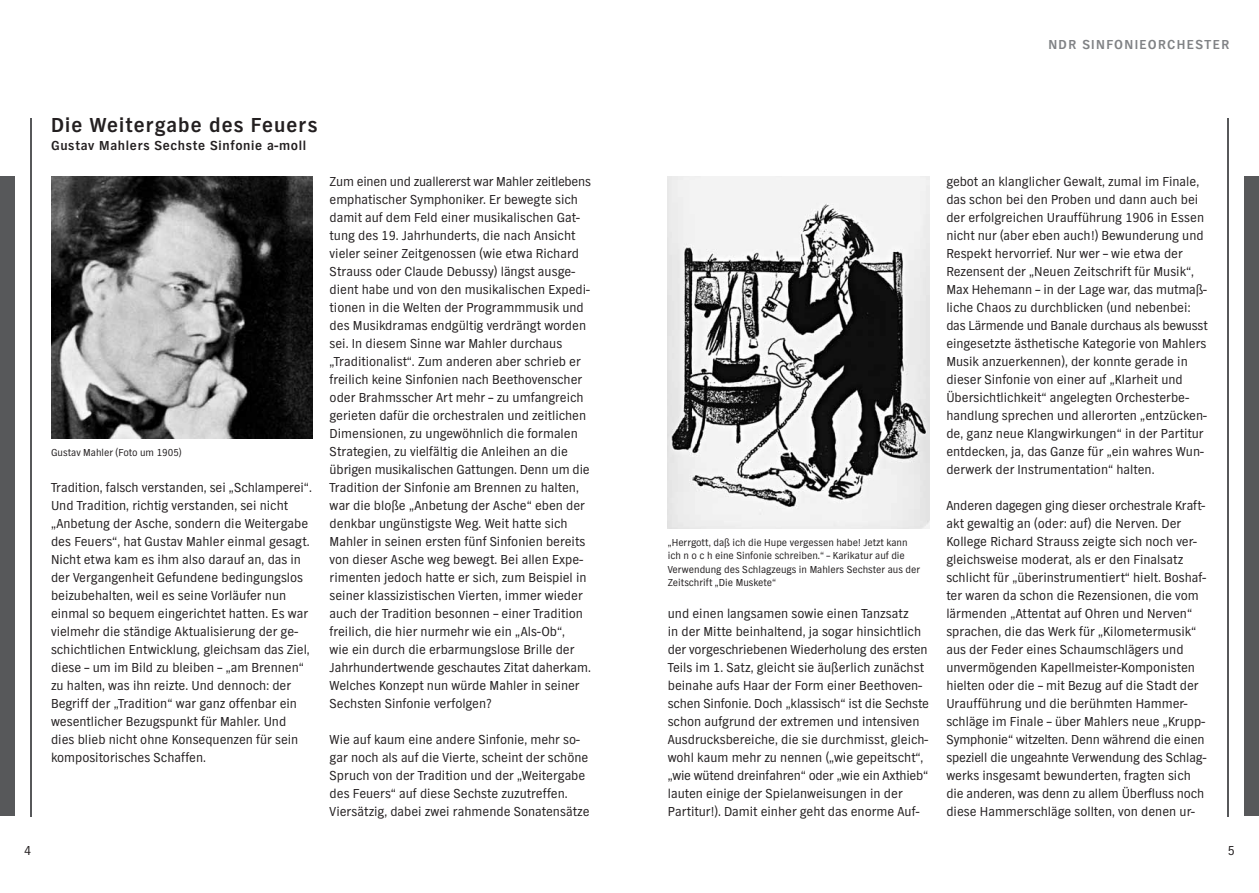
<style>
.page{position:relative;width:1259px;height:893px;background:#fff}
.page>*{position:absolute;margin:0;border:0;box-sizing:border-box;transform-origin:0 0}
.t1{font:700 21px "NDR Sans";letter-spacing:.05em;color:#231f20}
.t2{font:13.5px/18px "NDR Sans";color:#231f20}
.t3{font:700 13.5px "NDR Sans";letter-spacing:.05em;color:#231f20}
.t4{font:700 13.5px "NDR Sans";letter-spacing:.1em;color:#808285}
.t5{font:10.5px/13.5px "NDR Sans";color:#231f20}
</style>
<div class="page">
<div style="left:0;top:176px;width:15px;height:640px;background:#57585a"></div>
<div style="left:1244px;top:176px;width:15px;height:640px;background:#57585a"></div>
<hr style="left:30px;top:118px;width:1px;height:698px;background:#57585a">
<hr style="left:1227px;top:118px;width:2px;height:698px;background:#57585a">
<img style="left:51px;top:176px;width:262px;height:262px">
<img style="left:668px;top:176px;width:261px;height:352px">
<h1 class="t1" style="left:51px;top:114px;width:268px">Die Weitergabe des Feuers</h1>
<p class="t3" style="left:51px;top:138px;width:257px">Gustav Mahlers Sechste Sinfonie a-moll</p>
<p class="t5" style="left:51px;top:446px;width:132px">Gustav Mahler (Foto um 1905)</p>
<p class="t2" style="left:51px;top:479px;width:262px">Tradition, falsch verstanden, sei „Schlamperei“.<br>Und Tradition, richtig verstanden, sei nicht „Anbetung der Asche, sondern die Weitergabe des Feuers“, hat Gustav Mahler einmal gesagt.<br>Nicht etwa kam es ihm also darauf an, das in der Vergangenheit Gefundene bedingungslos beizubehalten, weil es seine Vorläufer nun einmal so bequem eingerichtet hatten. Es war vielmehr die ständige Aktualisierung der ge&shy;schichtlichen Entwicklung, gleichsam das Ziel, diese – um im Bild zu bleiben – „am Brennen“ zu halten, was ihn reizte. Und dennoch: der Begriff der „Tradition“ war ganz offenbar ein wesentlicher Bezugspunkt für Mahler. Und dies blieb nicht ohne Konsequenzen für sein kompositorisches Schaffen.</p>
<p class="t2" style="left:330px;top:173px;width:263px">Zum einen und zuallererst war Mahler zeitlebens emphatischer Symphoniker. Er bewegte sich damit auf dem Feld einer musikalischen Gat&shy;tung des 19. Jahrhunderts, die nach Ansicht vieler seiner Zeitgenossen (wie etwa Richard Strauss oder Claude Debussy) längst ausge&shy;dient habe und von den musikalischen Expedi&shy;tionen in die Welten der Programmmusik und des Musikdramas endgültig verdrängt worden sei. In diesem Sinne war Mahler durchaus „Traditionalist“. Zum anderen aber schrieb er freilich keine Sinfonien nach Beethovenscher oder Brahmsscher Art mehr – zu umfangreich gerieten dafür die orchestralen und zeitlichen Dimensionen, zu ungewöhnlich die formalen Strategien, zu vielfältig die Anleihen an die übrigen musikalischen Gattungen. Denn um die Tradition der Sinfonie am Brennen zu halten, war die bloße „Anbetung der Asche“ eben der denkbar ungünstigste Weg. Weit hatte sich Mahler in seinen ersten fünf Sinfonien bereits von dieser Asche weg bewegt. Bei allen Expe&shy;rimenten jedoch hatte er sich, zum Beispiel in seiner klassizistischen Vierten, immer wieder auch der Tradition besonnen – einer Tradition freilich, die hier nurmehr wie ein „Als-Ob“,<br>wie ein durch die erbarmungslose Brille der Jahrhundertwende geschautes Zitat daherkam.<br>Welches Konzept nun würde Mahler in seiner Sechsten Sinfonie verfolgen?</p>
<p class="t2" style="left:330px;top:731px;width:261px">Wie auf kaum eine andere Sinfonie, mehr so&shy;gar noch als auf die Vierte, scheint der schöne Spruch von der Tradition und der „Weitergabe des Feuers“ auf diese Sechste zuzutreffen.<br>Viersätzig, dabei zwei rahmende Sonatensätze</p>
<p class="t4" style="left:1048px;top:37px;width:182px">NDR SINFONIEORCHESTER</p>
<p class="t5" style="left:668px;top:535px;width:254px">„Herrgott, daß ich die Hupe vergessen habe! Jetzt kann ich n o c h eine Sinfonie schreiben.“ – Karikatur auf die Verwendung des Schlagzeugs in Mahlers Sechster aus der Zeitschrift „Die Muskete“</p>
<p class="t2" style="left:668px;top:605px;width:263px">und einen langsamen sowie einen Tanzsatz<br>in der Mitte beinhaltend, ja sogar hinsichtlich der vorgeschriebenen Wiederholung des ersten Teils im 1. Satz, gleicht sie äußerlich zunächst beinahe aufs Haar der Form einer Beethoven&shy;schen Sinfonie. Doch „klassisch“ ist die Sechste schon aufgrund der extremen und intensiven Ausdrucksbereiche, die sie durchmisst, gleich&shy;wohl kaum mehr zu nennen („wie gepeitscht“, „wie wütend dreinfahren“ oder „wie ein Axthieb“ lauten einige der Spielanweisungen in der Partitur!). Damit einher geht das enorme Auf-</p>
<p class="t2" style="left:946px;top:173px;width:263px">gebot an klanglicher Gewalt, zumal im Finale, das schon bei den Proben und dann auch bei der erfolgreichen Uraufführung 1906 in Essen nicht nur (aber eben auch!) Bewunderung und Respekt hervorrief. Nur wer – wie etwa der Rezensent der „Neuen Zeitschrift für Musik“, Max Hehemann – in der Lage war, das mutmaß&shy;liche Chaos zu durchblicken (und nebenbei: das Lärmende und Banale durchaus als bewusst eingesetzte ästhetische Kategorie von Mahlers Musik anzuerkennen), der konnte gerade in dieser Sinfonie von einer auf „Klarheit und Über sichtlichkeit“ angelegten Or ches terbe&shy;handlung sprechen und allerorten „entzücken&shy;de, ganz neue Klangwirkungen“ in der Partitur entdecken, ja, das Ganze für „ein wahres Wun&shy;derwerk der Instrumentation“ halten.</p>
<p class="t2" style="left:946px;top:497px;width:261px">Anderen dagegen ging dieser orchestrale Kraft&shy;akt gewaltig an (oder: auf) die Nerven. Der Kollege Richard Strauss zeigte sich noch ver&shy;gleichsweise moderat, als er den Finalsatz schlicht für „überinstrumentiert“ hielt. Boshaf&shy;ter waren da schon die Rezensionen, die vom lärmenden „Attentat auf Ohren und Nerven“ sprachen, die das Werk für „Kilometermusik“ aus der Feder eines Schaumschlägers und unvermögenden Kapellmeister-Komponisten hielten oder die – mit Bezug auf die Stadt der Uraufführung und die berühmten Hammer&shy;schläge im Finale – über Mahlers neue „Krupp-Symphonie“ witzelten. Denn während die einen speziell die ungeahnte Verwendung des Schlag&shy;werks insgesamt bewunderten, fragten sich die anderen, was denn zu allem Überfluss noch diese Hammerschläge sollten, von denen ur-</p>
<p class="t2" style="left:24px;top:841px;width:9px">4</p>
<p class="t2" style="left:1227px;top:841px;width:9px">5</p>
</div>
